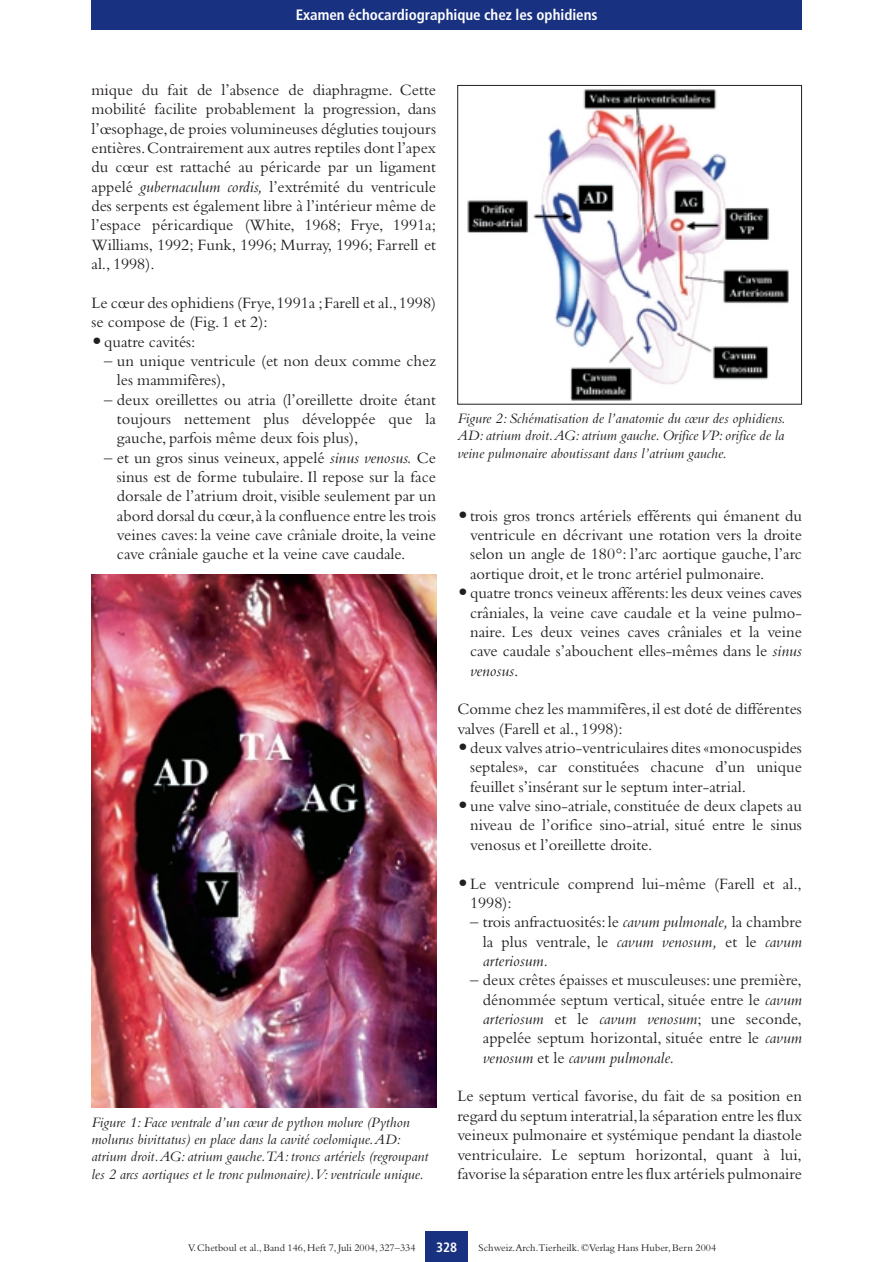
<style>
.page{position:relative;width:893px;height:1262px;background:#fff}
.page>*{position:absolute;margin:0;border:0;box-sizing:border-box;transform-origin:0 0}
.t1{font:16.5px/19.4px "Bembo";color:#231f20;text-align:justify}
.t2{font:italic 16.5px "Bembo";color:#231f20}
.t3{font:italic 15px/17.2px "Bembo";color:#231f20}
.t4{font:700 condensed 15px "Frutiger";color:#fff}
.t5{font:700 condensed 13.5px "Frutiger";color:#fff}
.t6{font:10.5px "Bembo";color:#231f20}
.s1{font-style:italic}
.s2{font-family:"European Pi Three"}
.s3{font-style:normal}
</style>
<div class="page">
<div style="left:91px;top:0;width:710px;height:30px;background:#183181"></div>
<div style="left:425px;top:1231px;width:43px;height:30px;background:#183181"></div>
<img style="left:91px;top:575px;width:345px;height:532px">
<img style="left:467px;top:89px;width:322px;height:312px">
<div style="left:457px;top:85px;width:344px;height:319px;border:1px solid #231f20"></div>
<p class="t4" style="left:296px;top:9px;width:303px">Examen échocardiographique chez les ophidiens</p>
<p class="t1" style="left:91px;top:82px;width:346px">mique du fait de l’absence de diaphragme. Cette mobilité facilite probablement la progression, dans l’œsophage,de proies volumineuses dégluties toujours entières.Contrairement aux autres reptiles dont l’apex du cœur est rattaché au péricarde par un ligament appelé <span class="s1">gubernaculum cordis,</span> l’extrémité du ventricule des serpents est également libre à l’intérieur même de l’espace péricardique (White, 1968; Frye, 1991a; Williams, 1992; Funk, 1996; Murray, 1996; Farrell et al., 1998).</p>
<p class="t1" style="left:91px;top:294px;width:346px;text-align:left">Le cœur des ophidiens (Frye,1991a ;Farell et al.,1998) se compose de (Fig. 1 et 2):<br><span class="s2">-</span>quatre cavités:</p>
<p class="t1" style="left:117px;top:352px;width:320px;text-indent:-13px">– un unique ventricule (et non deux comme chez les mammifères),</p>
<p class="t1" style="left:117px;top:391px;width:320px;text-indent:-13px">– deux oreillettes ou atria (l’oreillette droite étant toujours nettement plus développée que la gauche, parfois même deux fois plus),</p>
<p class="t1" style="left:117px;top:449px;width:320px;text-indent:-13px">– et un gros sinus veineux, appelé <span class="s1">sinus venosus.</span> Ce sinus est de forme tubulaire. Il repose sur la face dorsale de l’atrium droit, visible seulement par un abord dorsal du cœur,à la confluence entre les trois veines caves: la veine cave crâniale droite, la veine cave crâniale gauche et la veine cave caudale.</p>
<p class="t3" style="left:91px;top:1114px;width:338px">Figure 1: Face ventrale d’un cœur de python molure (Python molurus bivittatus) en place dans la cavité coelomique.AD: atrium droit.AG: atrium gauche.TA: troncs artériels (regroupant les 2 arcs aortiques et le tronc pulmonaire).V: ventricule unique.</p>
<p class="t3" style="left:457px;top:411px;width:330px;text-align:justify">Figure 2: Schématisation de l’anatomie du cœur des ophidiens.<br>AD: atrium droit.AG: atrium gauche. Orifice VP: orifice de la veine pulmonaire aboutissant dans l’atrium gauche.</p>
<p class="t1" style="left:457px;top:507px;width:346px"><span class="s2">-</span>trois gros troncs artériels efférents qui émanent du</p>
<p class="t1" style="left:470px;top:527px;width:333px">ventricule en décrivant une rotation vers la droite</p>
<p class="t1" style="left:470px;top:546px;width:333px">selon un angle de 180°: l’arc aortique gauche, l’arc</p>
<p class="t1" style="left:470px;top:565px;width:296px">aortique droit, et le tronc artériel pulmonaire.</p>
<p class="t1" style="left:457px;top:585px;width:346px"><span class="s2">-</span>quatre troncs veineux afférents:les deux veines caves</p>
<p class="t1" style="left:470px;top:604px;width:333px">crâniales, la veine cave caudale et la veine pulmo-</p>
<p class="t1" style="left:470px;top:623px;width:333px">naire. Les deux veines caves crâniales et la veine</p>
<p class="t1" style="left:470px;top:643px;width:333px">cave caudale s’abouchent elles-mêmes dans le <span class="s1">sinus</span></p>
<p class="t2" style="left:470px;top:664px;width:50px">venosus<span class="s3">.</span></p>
<p class="t1" style="left:457px;top:701px;width:346px">Comme chez les mammifères,il est doté de différentes</p>
<p class="t1" style="left:457px;top:720px;width:167px">valves (Farell et al., 1998):</p>
<p class="t1" style="left:457px;top:739px;width:346px"><span class="s2">-</span>deux valves atrio-ventriculaires dites «monocuspides</p>
<p class="t1" style="left:470px;top:759px;width:333px">septales», car constituées chacune d’un unique</p>
<p class="t1" style="left:470px;top:778px;width:277px">feuillet s’insérant sur le septum inter-atrial.</p>
<p class="t1" style="left:457px;top:797px;width:346px"><span class="s2">-</span>une valve sino-atriale, constituée de deux clapets au</p>
<p class="t1" style="left:470px;top:817px;width:333px">niveau de l’orifice sino-atrial, situé entre le sinus</p>
<p class="t1" style="left:470px;top:836px;width:184px">venosus et l’oreillette droite.</p>
<p class="t1" style="left:470px;top:875px;width:333px;text-indent:-13px"><span class="s2">-</span>Le ventricule comprend lui-même (Farell et al.,<br>1998):</p>
<p class="t1" style="left:483px;top:914px;width:320px;text-indent:-13px">– trois anfractuosités:le <span class="s1">cavum pulmonale,</span> la chambre la plus ventrale, le <span class="s1">cavum venosum,</span> et le <span class="s1">cavum arteriosum.</span></p>
<p class="t1" style="left:483px;top:972px;width:320px;text-indent:-13px">– deux crêtes épaisses et musculeuses:une première, dénommée septum vertical, située entre le <span class="s1">cavum arteriosum</span> et le <span class="s1">cavum venosum</span>; une seconde, appelée septum horizontal, située entre le <span class="s1">cavum venosum</span> et le <span class="s1">cavum pulmonale.</span></p>
<p class="t1" style="left:457px;top:1088px;width:346px">Le septum vertical favorise, du fait de sa position en regard du septum interatrial,la séparation entre les flux veineux pulmonaire et systémique pendant la diastole ventriculaire. Le septum horizontal, quant à lui, favorise la séparation entre les flux artériels pulmonaire</p>
<p class="t5" style="left:436px;top:1241px;width:23px">328</p>
<p class="t6" style="left:188px;top:1244px;width:229px">V.Chetboul et al., Band 146, Heft 7, Juli 2004, 327–334</p>
<p class="t6" style="left:478px;top:1244px;width:239px">Schweiz.Arch.Tierheilk. ©Verlag Hans Huber, Bern 2004</p>
</div>
